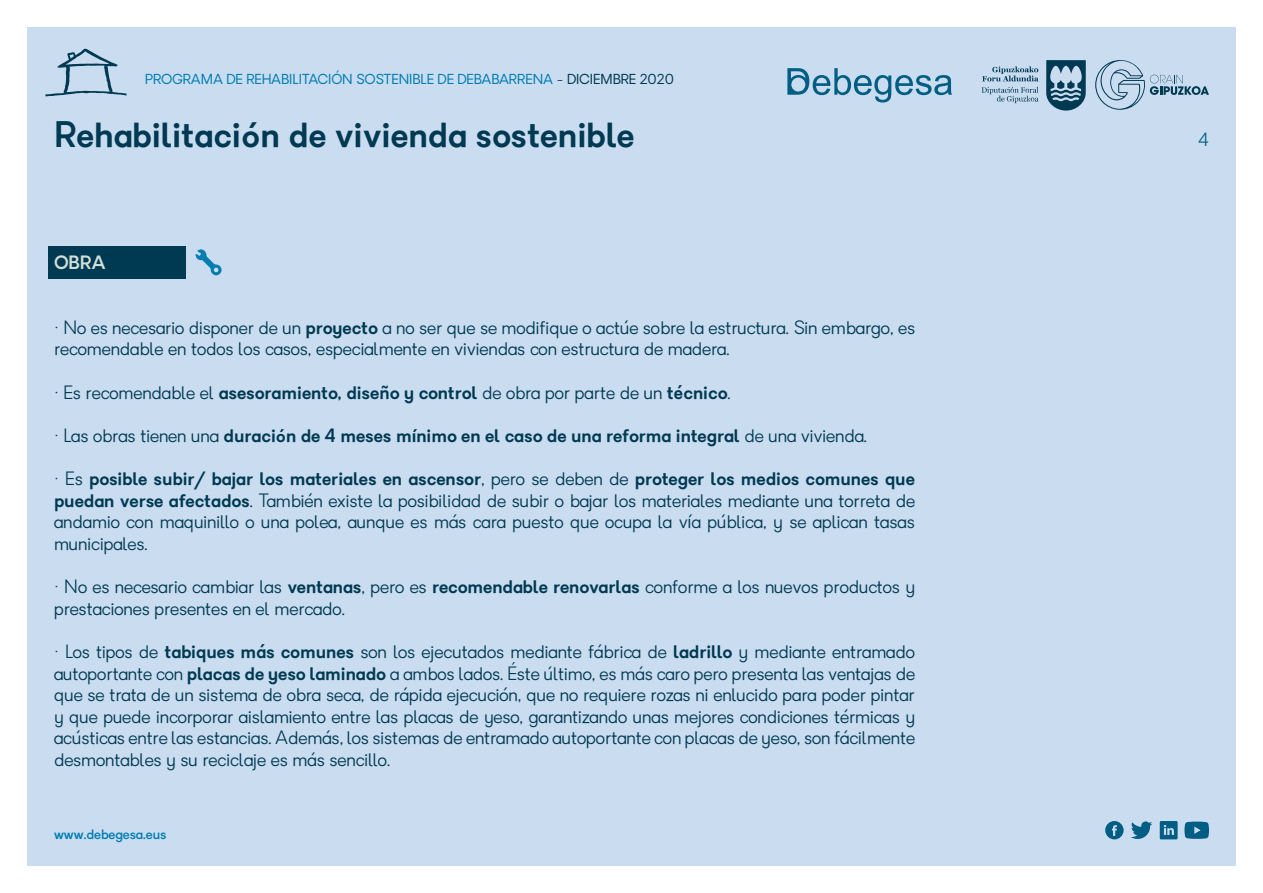
<style>
.page{position:relative;width:1263px;height:893px;background:#fff}
.page>*{position:absolute;margin:0;border:0;box-sizing:border-box;transform-origin:0 0}
.t1{font:600 34.5px "Granary";color:#003952}
.t2{font:300 18px/21.6px "Granary";color:#003952}
.t3{font:600 18px "Granary";color:#003952}
.t4{font:600 18px "Granary";color:#cfe0d8}
.t5{font:300 18px "Atlas Grotesk";color:#005d83}
.t6{font:13.5px "Granary";color:#007cb0}
.t7{font:500 13.5px "Granary";color:#007cb0}
.s1{color:#003952}
.s2{font-weight:600}
.s3{font-weight:300}
</style>
<div class="page">
<div style="left:27px;top:27px;width:1209px;height:839px;background:#caddf0"></div>
<svg style="left:1046px;top:60px;width:40px;height:51px"></svg>
<svg style="left:982px;top:66px;width:56px;height:15px"></svg>
<svg style="left:982px;top:87px;width:56px;height:16px"></svg>
<svg style="left:1095px;top:60px;width:114px;height:50px"></svg>
<svg style="left:45px;top:49px;width:82px;height:47px"></svg>
<svg style="left:1105px;top:821px;width:18px;height:18px"></svg>
<svg style="left:1131px;top:821px;width:21px;height:18px"></svg>
<svg style="left:1184px;top:822px;width:25px;height:17px"></svg>
<svg style="left:1160px;top:821px;width:17px;height:18px"></svg>
<svg style="left:787px;top:68px;width:165px;height:35px"></svg>
<svg style="left:196px;top:249px;width:26px;height:26px"></svg>
<div style="left:48px;top:246px;width:138px;height:33px;background:#003952"></div>
<p class="t6" style="left:145px;top:70px;width:530px">PROGRAMA DE REHABILITACIÓN SOSTENIBLE DE DEBABARRENA <span class="s1">- DICIEMBRE 2020</span></p>
<h1 class="t1" style="left:54px;top:112px;width:582px">Rehabilitación de vivienda sostenible</h1>
<p class="t5" style="left:1198px;top:125px;width:12px">4</p>
<p class="t4" style="left:54px;top:251px;width:53px">OBRA</p>
<p class="t2" style="left:54px;top:317px;width:862px">· No es necesario disponer de un <span class="s2">proyecto</span> a no ser que se modifique o actúe sobre la estructura. Sin embargo, es recomendable en todos los casos, especialmente en viviendas con estructura de madera.</p>
<p class="t2" style="left:54px;top:382px;width:678px">· Es recomendable el <span class="s2">asesoramiento, diseño y control</span> de obra por parte de un <span class="s2">técnico</span>.</p>
<p class="t3" style="left:54px;top:423px;width:814px"><span class="s3">· Las obras tienen una</span> duración de 4 meses mínimo en el caso de una reforma integral <span class="s3">de una vivienda.</span></p>
<p class="t2" style="left:54px;top:468px;width:862px;text-align:justify">· Es <span class="s2">posible subir/ bajar los materiales en ascensor</span>, pero se deben de <span class="s2">proteger los medios comunes que puedan verse afectados</span>. También existe la posibilidad de subir o bajar los materiales mediante una torreta de andamio con maquinillo o una polea, aunque es más cara puesto que ocupa la vía pública, y se aplican tasas municipales.</p>
<p class="t2" style="left:54px;top:576px;width:862px">· No es necesario cambiar las <span class="s2">ventanas</span>, pero es <span class="s2">recomendable renovarlas</span> conforme a los nuevos productos y prestaciones presentes en el mercado.</p>
<p class="t2" style="left:54px;top:641px;width:862px;text-align:justify">· Los tipos de <span class="s2">tabiques más comunes</span> son los ejecutados mediante fábrica de <span class="s2">ladrillo</span> y mediante entramado autoportante con <span class="s2">placas de yeso laminado</span> a ambos lados. Éste último, es más caro pero presenta las ventajas de que se trata de un sistema de obra seca, de rápida ejecución, que no requiere rozas ni enlucido para poder pintar y que puede incorporar aislamiento entre las placas de yeso, garantizando unas mejores condiciones térmicas y acústicas entre las estancias. Además, los sistemas de entramado autoportante con placas de yeso, son fácilmente desmontables y su reciclaje es más sencillo.</p>
<p class="t7" style="left:54px;top:825px;width:114px">www.debegesa.eus</p>
</div>
